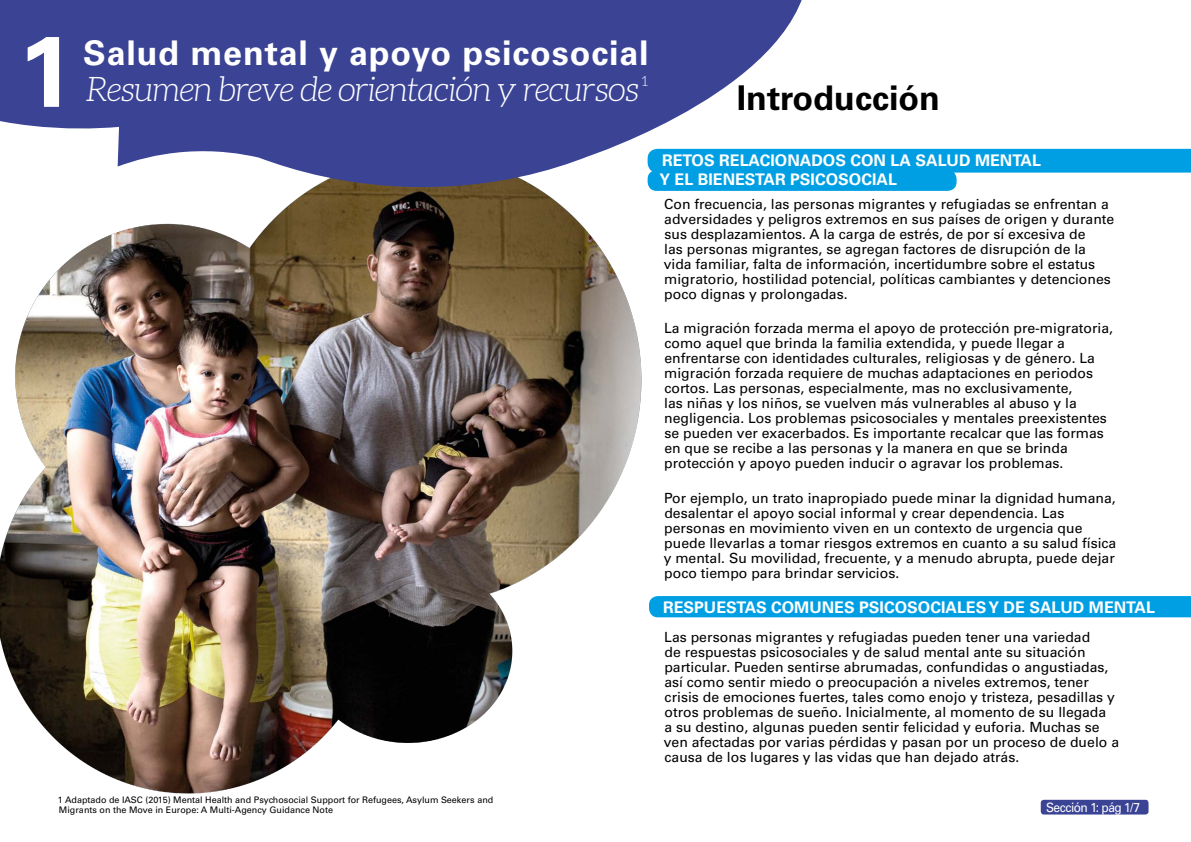
<style>
.page{position:relative;width:1191px;height:842px;background:#fff}
.page>*{position:absolute;margin:0;border:0;box-sizing:border-box;transform-origin:0 0}
.t1{font:700 100px "Univers LT Std";color:#fff}
.t2{font:italic 300 34px "Aleo";letter-spacing:-.025em;color:#fff}
.t3{font:700 34px "Univers LT Std";letter-spacing:.025em;color:#fff}
.t4{font:700 34px "Univers LT Std";color:#000}
.Titulos_de_seccion{font:700 16px/19.2px "Univers LT Std";color:#fff}
.Cuerpo{font:14px/15px "Univers LT Std";color:#000}
.t5{font:300 14px "Aleo";color:#fff}
.t6{font:13px "Univers LT Std";letter-spacing:-.04em;color:#fff;scale:.93 1}
.Nota_al_pie{font:9px/10px "Univers LT Std";color:#000}
</style>
<div class="page">
<img style="left:0;top:187px;width:683px;height:607px">
<svg style="left:0;top:0;width:809px;height:187px;fill:#3b4395"></svg>
<div style="left:1040px;top:800px;width:108px;height:14px;background:#3b4395;border-radius:3px"></div>
<div style="left:647px;top:149px;width:544px;height:24px;background:#009fe3"></div>
<div style="left:647px;top:170px;width:309px;height:21px;background:#009fe3;border-radius:9px"></div>
<div style="left:649px;top:596px;width:542px;height:21px;background:#009fe3"></div>
<p class="t1" style="left:18px;top:13px;width:57px">1</p>
<p class="t3" style="left:83px;top:33px;width:567px">Salud mental y apoyo psicosocial</p>
<p class="t2" style="left:86px;top:70px;width:555px">Resumen breve de orientación y recursos</p>
<p class="t5" style="left:642px;top:74px;width:8px">1</p>
<p class="t4" style="left:737px;top:78px;width:205px">Introducción</p>
<p class="Nota_al_pie" style="left:58px;top:795px;width:437px">1 Adaptado de IASC (2015) Mental Health and Psychosocial Support for Refugees, Asylum Seekers and<br>Migrants on the Move in Europe: A Multi-Agency Guidance Note</p>
<p class="Titulos_de_seccion" style="left:659px;top:151px;width:383px">RETOS RELACIONADOS CON LA SALUD MENTAL<br>Y EL BIENESTAR PSICOSOCIAL</p>
<p class="Cuerpo" style="left:663px;top:196px;width:452px">Con frecuencia, las personas migrantes y refugiadas se enfrentan a adversidades y peligros extremos en sus países de origen y durante sus desplazamientos. A la carga de estrés, de por sí excesiva de<br>las personas migrantes, se agregan factores de disrupción de la vida familiar, falta de información, incertidumbre sobre el estatus migratorio, hostilidad potencial, políticas cambiantes y detenciones poco dignas y prolongadas.</p>
<p class="Cuerpo" style="left:664px;top:321px;width:450px">La migración forzada merma el apoyo de protección pre-migratoria, como aquel que brinda la familia extendida, y puede llegar a enfrentarse con identidades culturales, religiosas y de género. La migración forzada requiere de muchas adaptaciones en periodos cortos. Las personas, especialmente, mas no exclusivamente,<br>las niñas y los niños, se vuelven más vulnerables al abuso y la negligencia. Los problemas psicosociales y mentales preexistentes se pueden ver exacerbados. Es importante recalcar que las formas en que se recibe a las personas y la manera en que se brinda protección y apoyo pueden inducir o agravar los problemas.</p>
<p class="Cuerpo" style="left:663px;top:491px;width:454px">Por ejemplo, un trato inapropiado puede minar la dignidad humana, desalentar el apoyo social informal y crear dependencia. Las personas en movimiento viven en un contexto de urgencia que puede llevarlas a tomar riesgos extremos en cuanto a su salud física y mental. Su movilidad, frecuente, y a menudo abrupta, puede dejar poco tiempo para brindar servicios.</p>
<p class="Titulos_de_seccion" style="left:663px;top:597px;width:493px">RESPUESTAS COMUNES PSICOSOCIALES Y DE SALUD MENTAL</p>
<p class="Cuerpo" style="left:664px;top:630px;width:457px">Las personas migrantes y refugiadas pueden tener una variedad<br>de respuestas psicosociales y de salud mental ante su situación particular. Pueden sentirse abrumadas, confundidas o angustiadas, así como sentir miedo o preocupación a niveles extremos, tener crisis de emociones fuertes, tales como enojo y tristeza, pesadillas y otros problemas de sueño. Inicialmente, al momento de su llegada<br>a su destino, algunas pueden sentir felicidad y euforia. Muchas se ven afectadas por varias pérdidas y pasan por un proceso de duelo a causa de los lugares y las vidas que han dejado atrás.</p>
<p class="t6" style="left:1046px;top:799px;width:103px">Sección 1: pág 1/7</p>
</div>
